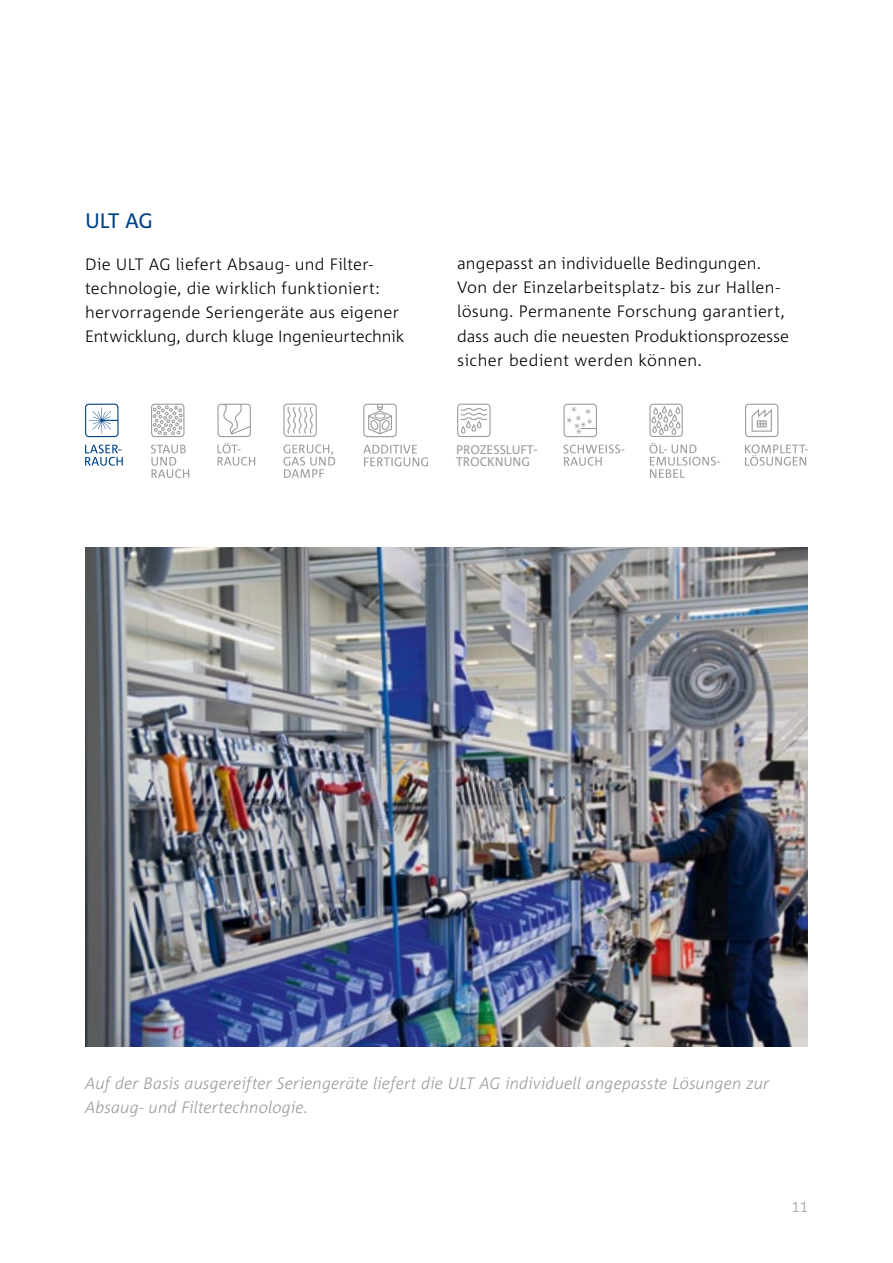
<style>
.page{position:relative;width:893px;height:1263px;background:#fff}
.page>*{position:absolute;margin:0;border:0;box-sizing:border-box;transform-origin:0 0}
.t1{font:21px "Corpid";color:#004487}
.t2{font:300 16.5px/24px "Corpid";letter-spacing:.015em;color:#000}
.t3{font:italic 300 16.5px/24px "Corpid";color:#9c9d9d}
.t4{font:300 15px "Corpid";color:#9c9d9d}
.t5{font:12.45px "Corpid";color:#9c9d9d}
</style>
<div class="page">
<svg style="left:151px;top:404px;width:34px;height:33px"></svg>
<svg style="left:151px;top:445px;width:38px;height:33px"></svg>
<svg style="left:217px;top:404px;width:34px;height:33px"></svg>
<svg style="left:217px;top:443px;width:38px;height:23px"></svg>
<svg style="left:563px;top:404px;width:34px;height:33px"></svg>
<svg style="left:563px;top:444px;width:61px;height:22px"></svg>
<svg style="left:649px;top:404px;width:34px;height:33px"></svg>
<svg style="left:649px;top:443px;width:71px;height:35px"></svg>
<svg style="left:745px;top:404px;width:33px;height:33px"></svg>
<svg style="left:745px;top:445px;width:63px;height:21px"></svg>
<svg style="left:283px;top:403px;width:34px;height:34px"></svg>
<svg style="left:283px;top:444px;width:52px;height:34px"></svg>
<svg style="left:85px;top:404px;width:34px;height:33px"></svg>
<svg style="left:85px;top:445px;width:38px;height:21px"></svg>
<div style="left:457px;top:404px;width:34px;height:33px;border:1px solid #9c9d9d;border-radius:3px"></div>
<svg style="left:460px;top:407px;width:27px;height:26px"></svg>
<svg style="left:363px;top:445px;width:65px;height:21px"></svg>
<svg style="left:363px;top:404px;width:34px;height:33px"></svg>
<img style="left:85px;top:547px;width:723px;height:499px">
<p class="t1" style="left:85px;top:208px;width:69px">ULT AG</p>
<p class="t2" style="left:85px;top:252px;width:321px">Die ULT AG liefert Absaug- und Filter&shy;technologie, die wirklich funktioniert: hervorragende Seriengeräte aus eigener Entwicklung, durch kluge Ingenieurtechnik</p>
<p class="t2" style="left:457px;top:252px;width:334px">angepasst an individuelle Bedingungen.<br>Von der Einzelarbeitsplatz- bis zur Hallen&shy;lösung. Permanente Forschung garantiert, dass auch die neuesten Produktionsprozesse sicher bedient werden können.</p>
<p class="t5" style="left:456px;top:442px;width:16px">PROZESSLUFT</p>
<p class="t5" style="left:534px;top:442px;width:6px">-</p>
<p class="t5" style="left:456px;top:454px;width:74px">TROCKNU NG</p>
<p class="t3" style="left:85px;top:1071px;width:686px">Auf der Basis ausgereifter Seriengeräte liefert die ULT AG individuell angepasste Lösungen zur<br>Absaug- und Filtertechnologie.</p>
<p class="t4" style="left:791px;top:1198px;width:18px">11</p>
</div>
